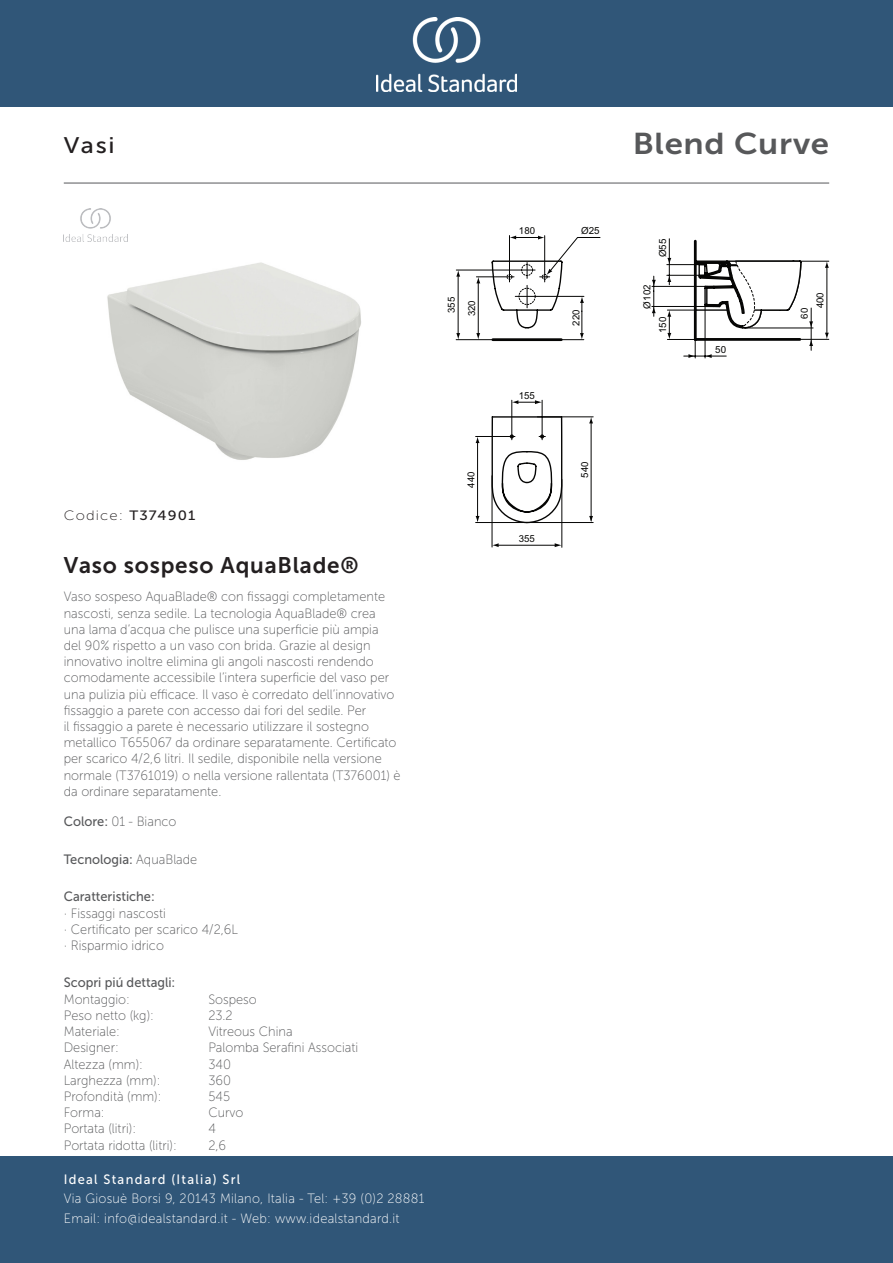
<style>
.page{position:relative;width:893px;height:1263px;background:#fff}
.page>*{position:absolute;margin:0;border:0;box-sizing:border-box;transform-origin:0 0}
._001_Produkttyp{font:30px "Museo Sans 700";letter-spacing:.02em;color:#57585a;scale:1.1 1}
.Article_Name{font:22.5px "Museo Sans 700";letter-spacing:.035em;color:#231f20}
.t1{font:22.5px "Museo Sans 500";color:#231f20;scale:1.1 1}
.Marketing_Descriptio{font:13.5px/16.2px "Museo Sans 100";color:#57585a;scale:.95 1}
.t2{font:13.5px/19.5px "Museo Sans 100";letter-spacing:.02em;color:#fff;scale:.95 1}
.Features{font:13.5px/16.2px "Museo Sans 100";color:#57585a;scale:.95 1}
.Technology{font:13.5px "Museo Sans 500";color:#57585a;scale:.95 1}
.Designer{font:13.5px "Museo Sans 100";color:#57585a;scale:.95 1}
.Secondary_Capacity{font:13.5px "Museo Sans 100";color:#57585a;scale:.95 1}
.t3{font:13.5px "Museo Sans 500";letter-spacing:.1em;color:#fff;scale:.95 1}
.Material{font:13.5px "Museo Sans 100";color:#57585a;scale:.95 1}
.Net_Weight__kg{font:13.5px "Museo Sans 100";color:#57585a;scale:.95 1}
.Depth__mm{font:13.5px "Museo Sans 100";color:#57585a;scale:.95 1}
.Mounting{font:13.5px "Museo Sans 100";color:#57585a;scale:.95 1}
.Width__mm{font:13.5px "Museo Sans 100";color:#57585a;scale:.95 1}
.Colour{font:13.5px "Museo Sans 100";color:#57585a;scale:.95 1}
.Capacity{font:13.5px "Museo Sans 100";color:#57585a;scale:.95 1}
.Height__mm{font:13.5px "Museo Sans 100";color:#57585a;scale:.95 1}
.t4{font:13.5px "Museo Sans 100";letter-spacing:.075em;color:#231f20;scale:1.1 1}
.Shape{font:13.5px "Museo Sans 100";color:#57585a;scale:.95 1}
.t5{font:9.75px "Arial";color:#050504}
.t6{font:9.6px/20.2px "Arial";color:#050504;text-align:center}
.s1{font-family:"Museo Sans 500"}
.s2{font-family:"Museo Sans 100"}
</style>
<div class="page">
<div style="left:0;top:1157px;width:893px;height:106px;background:#305678"></div>
<div style="left:0;top:0;width:893px;height:107px;background:#305678"></div>
<img style="left:376px;top:18px;width:141px;height:73px">
<hr style="left:64px;top:183px;width:765px;height:1px;background:#57585a">
<img style="left:107px;top:262px;width:254px;height:198px">
<svg style="left:489px;top:264px;width:217px;height:260px"></svg>
<hr style="left:694px;top:241px;width:3px;height:98px;background:#050504">
<hr style="left:493px;top:338px;width:68px;height:3px;background:#050504">
<hr style="left:492px;top:476px;width:1px;height:71px;background:#050504">
<hr style="left:561px;top:479px;width:1px;height:68px;background:#050504">
<hr style="left:498px;top:545px;width:58px;height:1px;background:#050504">
<svg style="left:555px;top:543px;width:7px;height:4px"></svg>
<svg style="left:492px;top:543px;width:7px;height:4px"></svg>
<svg style="left:512px;top:400px;width:30px;height:4px"></svg>
<hr style="left:476px;top:522px;width:117px;height:1px;background:#050504">
<hr style="left:537px;top:416px;width:56px;height:1px;background:#050504">
<hr style="left:476px;top:436px;width:39px;height:1px;background:#050504">
<hr style="left:591px;top:422px;width:1px;height:98px;background:#050504">
<hr style="left:511px;top:400px;width:1px;height:40px;background:#050504">
<hr style="left:542px;top:400px;width:1px;height:40px;background:#050504">
<svg style="left:589px;top:417px;width:4px;height:6px"></svg>
<svg style="left:589px;top:516px;width:4px;height:6px"></svg>
<hr style="left:477px;top:441px;width:1px;height:79px;background:#050504">
<svg style="left:476px;top:437px;width:3px;height:6px"></svg>
<hr style="left:456px;top:339px;width:128px;height:1px;background:#050504">
<svg style="left:456px;top:271px;width:4px;height:6px"></svg>
<svg style="left:456px;top:333px;width:4px;height:7px"></svg>
<hr style="left:456px;top:270px;width:79px;height:1px;background:#050504">
<hr style="left:478px;top:282px;width:1px;height:53px;background:#050504">
<svg style="left:476px;top:277px;width:4px;height:6px"></svg>
<svg style="left:476px;top:333px;width:4px;height:7px"></svg>
<hr style="left:476px;top:276px;width:38px;height:1px;background:#050504">
<svg style="left:491px;top:236px;width:110px;height:104px"></svg>
<hr style="left:458px;top:275px;width:1px;height:59px;background:#050504">
<hr style="left:684px;top:356px;width:42px;height:1px;background:#050504">
<svg style="left:688px;top:260px;width:141px;height:98px"></svg>
<hr style="left:667px;top:275px;width:38px;height:1px;background:#050504">
<hr style="left:669px;top:239px;width:1px;height:46px;background:#050504">
<svg style="left:667px;top:258px;width:4px;height:6px"></svg>
<svg style="left:667px;top:275px;width:4px;height:7px"></svg>
<hr style="left:652px;top:306px;width:55px;height:1px;background:#050504">
<hr style="left:652px;top:286px;width:55px;height:1px;background:#050504">
<svg style="left:652px;top:276px;width:4px;height:40px"></svg>
<hr style="left:667px;top:339px;width:30px;height:1px;background:#050504">
<hr style="left:667px;top:310px;width:30px;height:1px;background:#050504">
<svg style="left:667px;top:310px;width:4px;height:29px"></svg>
<hr style="left:667px;top:264px;width:38px;height:1px;background:#050504">
<img style="left:65px;top:208px;width:63px;height:34px">
<p class="t1" style="left:64px;top:133px;width:48px">Vasi</p>
<p class="_001_Produkttyp" style="left:633px;top:127px;width:180px">Blend Curve</p>
<p class="t6" style="left:519px;top:220px;width:18px">180</p>
<p class="t5" style="left:581px;top:224px;width:20px">Ø25</p>
<p class="t5" style="left:656px;top:257px;width:20px;rotate:-90deg">Ø55</p>
<p class="t5" style="left:641px;top:308px;width:25px;rotate:-90deg">Ø102</p>
<p class="t6" style="left:441px;top:316px;width:21px;rotate:-90deg">355<br>320</p>
<p class="t6" style="left:797px;top:308px;width:18px;line-height:15.6px;text-align:left;text-indent:-10px;rotate:-90deg">60<br>400</p>
<p class="t5" style="left:715px;top:343px;width:12px">50</p>
<p class="t6" style="left:566px;top:326px;width:18px;rotate:-90deg">220</p>
<p class="t5" style="left:656px;top:333px;width:18px;rotate:-90deg">150</p>
<p class="t4" style="left:64px;top:509px;width:121px">Codice: <span class="s1">T374901</span></p>
<p class="Article_Name" style="left:64px;top:552px;width:296px">Vaso sospeso AquaBlade®</p>
<p class="Marketing_Descriptio" style="left:64px;top:589px;width:356px">Vaso sospeso AquaBlade® con fissaggi completamente nascosti, senza sedile. La tecnologia AquaBlade® crea una lama d’acqua che pulisce una superficie più ampia<br>del 90% rispetto a un vaso con brida. Grazie al design innovativo inoltre elimina gli angoli nascosti rendendo comodamente accessibile l’intera superficie del vaso per una pulizia più efficace. Il vaso è corredato dell’innovativo fissaggio a parete con accesso dai fori del sedile. Per<br>il fissaggio a parete è necessario utilizzare il sostegno metallico T655067 da ordinare separatamente. Certificato per scarico 4/2,6 litri. Il sedile, disponibile nella versione normale (T3761019) o nella versione rallentata (T376001) è da ordinare separatamente.</p>
<p class="Colour" style="left:64px;top:815px;width:120px"><span class="s1">Colore:</span> 01 - Bianco</p>
<p class="Technology" style="left:64px;top:852px;width:142px">Tecnologia: <span class="s2">AquaBlade</span></p>
<p class="Features" style="left:64px;top:889px;width:185px"><span class="s1">Caratteristiche:<br></span>· Fissaggi nascosti<br>· Certificato per scarico 4/2,6L · Risparmio idrico</p>
<p class="Technology" style="left:64px;top:975px;width:119px">Scopri piú dettagli:</p>
<p class="Mounting" style="left:64px;top:992px;width:71px">Montaggio:</p>
<p class="Mounting" style="left:208px;top:992px;width:52px">Sospeso</p>
<p class="Net_Weight__kg" style="left:64px;top:1008px;width:96px">Peso netto (kg):</p>
<p class="Net_Weight__kg" style="left:208px;top:1008px;width:27px">23.2</p>
<p class="Material" style="left:64px;top:1024px;width:61px">Materiale:</p>
<p class="Material" style="left:208px;top:1024px;width:90px">Vitreous China</p>
<p class="Designer" style="left:64px;top:1040px;width:59px">Designer:</p>
<p class="Designer" style="left:208px;top:1040px;width:159px">Palomba Serafini Associati</p>
<p class="Height__mm" style="left:64px;top:1057px;width:85px">Altezza (mm):</p>
<p class="Height__mm" style="left:208px;top:1057px;width:25px">340</p>
<p class="Width__mm" style="left:64px;top:1073px;width:103px">Larghezza (mm):</p>
<p class="Width__mm" style="left:208px;top:1073px;width:25px">360</p>
<p class="Depth__mm" style="left:64px;top:1089px;width:104px">Profondità (mm):</p>
<p class="Depth__mm" style="left:208px;top:1089px;width:24px">545</p>
<p class="Shape" style="left:64px;top:1105px;width:45px">Forma:</p>
<p class="Shape" style="left:208px;top:1105px;width:39px">Curvo</p>
<p class="Capacity" style="left:64px;top:1121px;width:78px">Portata (litri):</p>
<p class="Capacity" style="left:208px;top:1121px;width:9px">4</p>
<p class="Secondary_Capacity" style="left:64px;top:1138px;width:120px">Portata ridotta (litri):</p>
<p class="Secondary_Capacity" style="left:208px;top:1138px;width:20px">2,6</p>
<p class="t3" style="left:64px;top:1172px;width:187px">Ideal Standard (Italia) Srl</p>
<p class="t2" style="left:64px;top:1189px;width:381px">Via Giosuè Borsi 9, 20143 Milano, Italia - Tel: +39 (0)2 28881<br>Email: info@idealstandard.it - Web: www.idealstandard.it</p>
<p class="t6" style="left:461px;top:488px;width:18px;rotate:-90deg">440</p>
<p class="t6" style="left:519px;top:386px;width:18px">155</p>
<p class="t6" style="left:519px;top:529px;width:18px">355</p>
<p class="t6" style="left:575px;top:478px;width:18px;rotate:-90deg">540</p>
</div>
